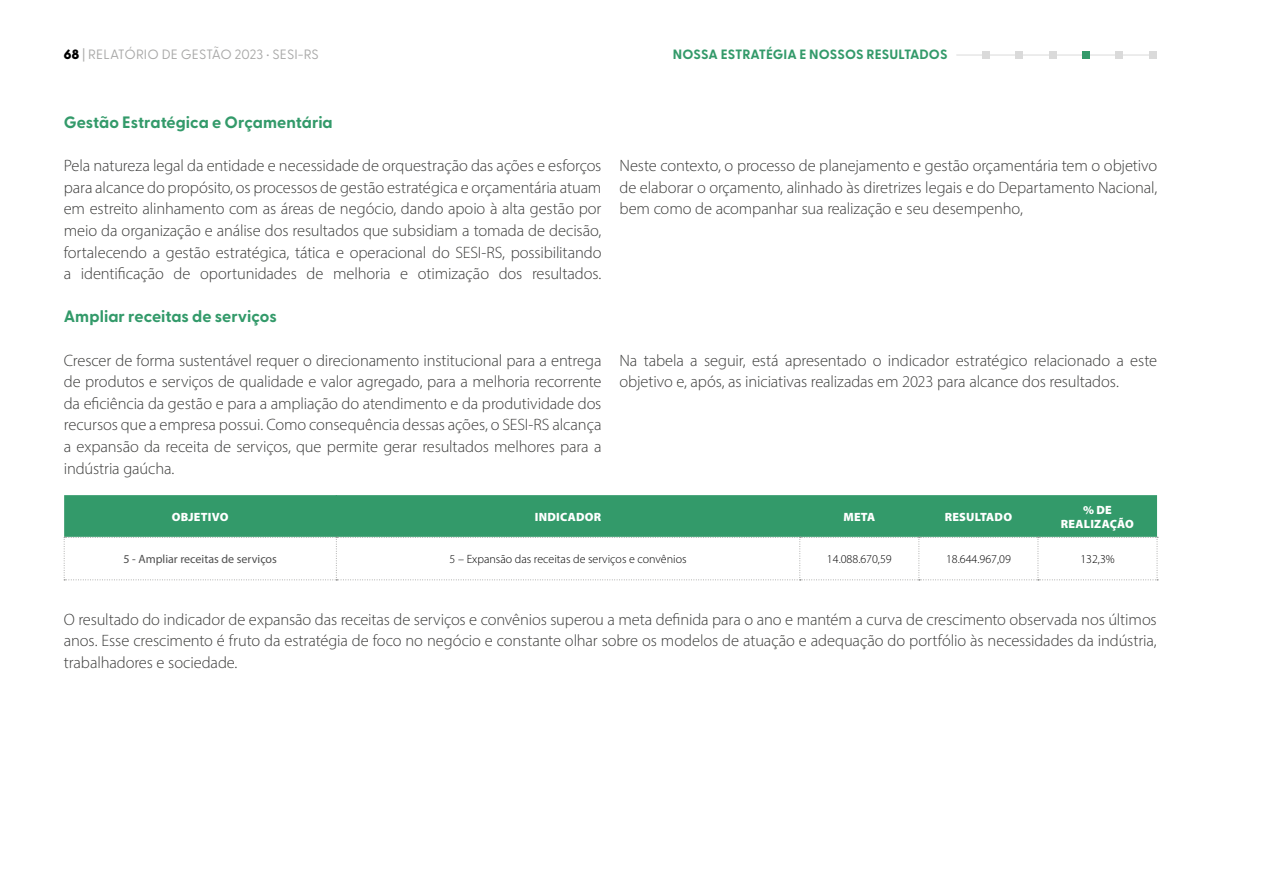
<style>
.page{position:relative;width:1263px;height:893px;background:#fff}
.page>*{position:absolute;margin:0;border:0;box-sizing:border-box;transform-origin:0 0}
.t1{font:300 16.5px/21.6px "Myriad Pro";letter-spacing:-.005em;color:#3c3c3b;text-align:justify}
.t2{font:700 16.5px "Greycliff CF";color:#339a6a}
.t3{font:13.5px "Greycliff CF";letter-spacing:.01em;color:#a8a8a7}
.t4{font:700 13.5px "Greycliff CF";letter-spacing:.01em;color:#339a6a}
.t5{font:300 12px "Myriad Pro";color:#000}
.t6{font:900 12px/14.4px "Myriad Pro";letter-spacing:.02em;color:#fff;text-align:center}
.t7{font:12px "Myriad Pro";color:#4f4f4f}
.s1{font-weight:800;color:#000}
</style>
<div class="page">
<hr style="left:956px;top:55px;width:197px;height:1px;background:#dadada">
<div style="left:1015px;top:51px;width:8px;height:8px;background:#dadada"></div>
<div style="left:1048px;top:51px;width:8px;height:8px;background:#dadada"></div>
<div style="left:982px;top:51px;width:8px;height:8px;background:#dadada"></div>
<div style="left:1082px;top:51px;width:8px;height:8px;background:#339a6a"></div>
<div style="left:1115px;top:51px;width:8px;height:8px;background:#dadada"></div>
<div style="left:1149px;top:51px;width:8px;height:8px;background:#dadada"></div>
<div style="left:64px;top:495px;width:1093px;height:42px;background:#339a6a"></div>
<hr style="left:336px;top:495px;width:1px;height:42px;background:#339a6a">
<svg style="left:64px;top:537px;width:1094px;height:43px"></svg>
<p class="t3" style="left:64px;top:44px;width:256px"><span class="s1">68</span> | RELATÓRIO DE GESTÃO 2023 • SESI-RS</p>
<p class="t4" style="left:673px;top:44px;width:276px">NOSSA ESTRATÉGIA E NOSSOS RESULTADOS</p>
<p class="t2" style="left:64px;top:110px;width:271px">Gestão Estratégica e Orçamentária</p>
<p class="t1" style="left:64px;top:155px;width:539px">Pela natureza legal da entidade e necessidade de orquestração das ações e esforços para alcance do propósito, os processos de gestão estratégica e orçamentária atuam em estreito alinhamento com as áreas de negócio, dando apoio à alta gestão por meio da organização e análise dos resultados que subsidiam a tomada de decisão, fortalecendo a gestão estratégica, tática e operacional do SESI-RS, possibilitando a identificação de oportunidades de melhoria e otimização dos resultados.</p>
<p class="t1" style="left:619px;top:155px;width:539px">Neste contexto, o processo de planejamento e gestão orçamentária tem o objetivo de elaborar o orçamento, alinhado às diretrizes legais e do Departamento Nacional, bem como de acompanhar sua realização e seu desempenho,</p>
<p class="t2" style="left:64px;top:304px;width:215px">Ampliar receitas de serviços</p>
<p class="t1" style="left:64px;top:349px;width:539px">Crescer de forma sustentável requer o direcionamento institucional para a entrega de produtos e serviços de qualidade e valor agregado, para a melhoria recorrente da eficiência da gestão e para a ampliação do atendimento e da produtividade dos recursos que a empresa possui. Como consequência dessas ações, o SESI-RS alcança a expansão da receita de serviços, que permite gerar resultados melhores para a indústria gaúcha.</p>
<p class="t1" style="left:619px;top:349px;width:539px">Na tabela a seguir, está apresentado o indicador estratégico relacionado a este objetivo e, após, as iniciativas realizadas em 2023 para alcance dos resultados.</p>
<p class="t6" style="left:172px;top:509px;width:58px">OBJETIVO</p>
<p class="t6" style="left:535px;top:509px;width:68px">INDICADOR</p>
<p class="t6" style="left:843px;top:509px;width:33px">META</p>
<p class="t6" style="left:945px;top:509px;width:69px">RESULTADO</p>
<p class="t6" style="left:1061px;top:502px;width:75px">% DE<br>REALIZAÇÃO</p>
<p class="t7" style="left:123px;top:552px;width:155px">5 - Ampliar receitas de serviços</p>
<p class="t5" style="left:450px;top:552px;width:238px">5 – Expansão das receitas de serviços e convênios</p>
<p class="t5" style="left:827px;top:552px;width:66px">14.088.670,59</p>
<p class="t5" style="left:946px;top:552px;width:66px">18.644.967,09</p>
<p class="t5" style="left:1080px;top:552px;width:36px">132,3%</p>
<p class="t1" style="left:64px;top:608px;width:1094px">O resultado do indicador de expansão das receitas de serviços e convênios superou a meta definida para o ano e mantém a curva de crescimento observada nos últimos anos. Esse crescimento é fruto da estratégia de foco no negócio e constante olhar sobre os modelos de atuação e adequação do portfólio às necessidades da indústria, trabalhadores e sociedade.</p>
</div>
